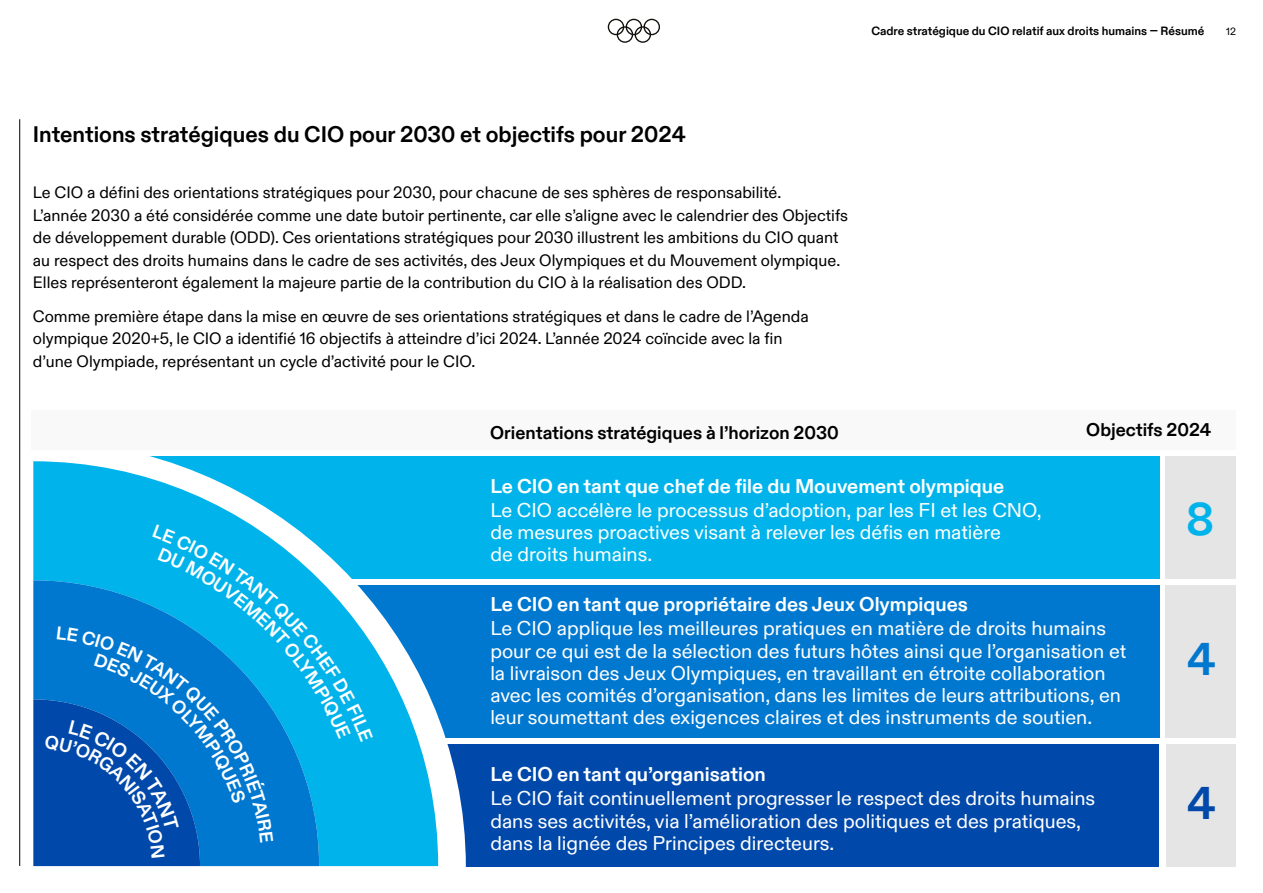
<style>
.page{position:relative;width:1263px;height:893px;background:#fff}
.page>*{position:absolute;margin:0;border:0;box-sizing:border-box;transform-origin:0 0}
.t1{font:700 45.9px "Olympic Sans";color:#00b4eb}
.t2{font:700 45.9px "Olympic Sans";color:#0078d0}
.t3{font:700 45.9px "Olympic Sans";color:#0049aa}
.SOUS-TITRE_-_1{font:700 22.5px "Olympic Sans";color:#000}
.t4{font:19.95px/22.8px "Olympic Sans";color:#fff}
.t5{font:700 18.3px "Olympic Sans";color:#000}
.TEXTE_2_-_courant{font:16.5px/22.5px "Olympic Sans";color:#000}
.t6{font:700 12px "Olympic Sans";color:#000}
.t7{font:10.5px "Olympic Sans";color:#000}
.s1{font-family:"Olympic Headline";font-weight:400}
.s2{font-weight:700}
</style>
<div class="page">
<svg style="left:608px;top:19px;width:52px;height:24px"></svg>
<hr style="left:19px;top:119px;width:1px;height:747px;background:#000">
<div style="left:32px;top:744px;width:1127px;height:122px;background:#0049aa"></div>
<div style="left:32px;top:585px;width:1128px;height:153px;background:#0078d0"></div>
<div style="left:32px;top:457px;width:1128px;height:122px;background:#00b4eb"></div>
<svg style="left:32px;top:456px;width:434px;height:410px"></svg>
<div style="left:1166px;top:457px;width:70px;height:122px;background:#e5e5e5"></div>
<div style="left:1166px;top:585px;width:70px;height:153px;background:#e5e5e5"></div>
<div style="left:1166px;top:744px;width:70px;height:122px;background:#e5e5e5"></div>
<div style="left:32px;top:411px;width:1204px;height:39px;background:#f9f9f9"></div>
<svg style="left:33px;top:461px;width:405px;height:405px"></svg>
<svg style="left:33px;top:524px;width:340px;height:342px"></svg>
<p class="t6" style="left:871px;top:22px;width:334px">Cadre stratégique du CIO relatif aux droits humains <span class="s1">—</span> Résumé</p>
<p class="t7" style="left:1226px;top:24px;width:11px">12</p>
<p class="SOUS-TITRE_-_1" style="left:33px;top:117px;width:654px">Intentions stratégiques du CIO pour 2030 et objectifs pour 2024</p>
<p class="TEXTE_2_-_courant" style="left:33px;top:180px;width:816px">Le CIO a défini des orientations stratégiques pour 2030, pour chacune de ses sphères de responsabilité.<br>L’année 2030 a été considérée comme une date butoir pertinente, car elle s’aligne avec le calendrier des Objectifs de développement durable (ODD). Ces orientations stratégiques pour 2030 illustrent les ambitions du CIO quant au respect des droits humains dans le cadre de ses activités, des Jeux Olympiques et du Mouvement olympique.<br>Elles représenteront également la majeure partie de la contribution du CIO à la réalisation des ODD.</p>
<p class="TEXTE_2_-_courant" style="left:33px;top:304px;width:777px">Comme première étape dans la mise en œuvre de ses orientations stratégiques et dans le cadre de l’Agenda olympique 2020+5, le CIO a identifié 16 objectifs à atteindre d’ici 2024. L’année 2024 coïncide avec la fin d’une Olympiade, représentant un cycle d’activité pour le CIO.</p>
<p class="t5" style="left:490px;top:419px;width:350px">Orientations stratégiques à l’horizon 2030</p>
<p class="t5" style="left:1086px;top:416px;width:127px">Objectifs 2024</p>
<p class="t4" style="left:490px;top:473px;width:553px"><span class="s2">Le CIO en tant que chef de file du Mouvement olympique<br></span>Le CIO accélère le processus d’adoption, par les FI et les CNO, de mesures proactives visant à relever les défis en matière<br>de droits humains.</p>
<p class="t4" style="left:490px;top:592px;width:637px"><span class="s2">Le CIO en tant que propriétaire des Jeux Olympiques<br></span>Le CIO applique les meilleures pratiques en matière de droits humains pour ce qui est de la sélection des futurs hôtes ainsi que l’organisation et la livraison des Jeux Olympiques, en travaillant en étroite collaboration avec les comités d’organisation, dans les limites de leurs attributions, en leur soumettant des exigences claires et des instruments de soutien.</p>
<p class="t4" style="left:490px;top:762px;width:606px"><span class="s2">Le CIO en tant qu’organisation<br></span>Le CIO fait continuellement progresser le respect des droits humains dans ses activités, via l’amélioration des politiques et des pratiques, dans la lignée des Principes directeurs.</p>
<p class="t1" style="left:1186px;top:484px;width:30px">8</p>
<p class="t2" style="left:1187px;top:624px;width:30px">4</p>
<p class="t3" style="left:1187px;top:768px;width:30px">4</p>
</div>
